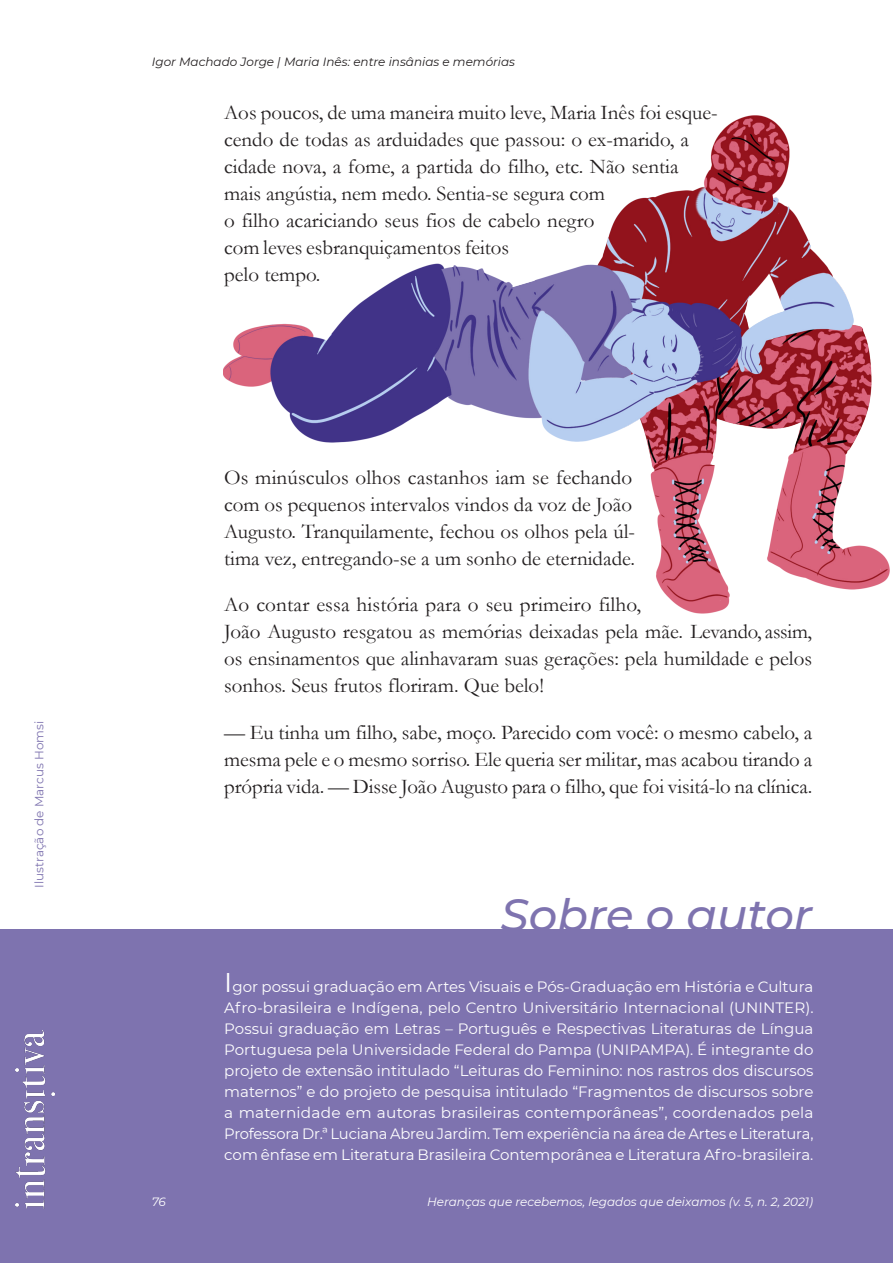
<style>
.page{position:relative;width:893px;height:1263px;background:#fff}
.page>*{position:absolute;margin:0;border:0;box-sizing:border-box;transform-origin:0 0}
.t1{font:italic 500 45px "Montserrat";color:#7e73af}
.t2{font:21px/27px "Garamond";color:#231f20}
.t3{font:15px/21px "Montserrat";color:#fff;text-align:justify}
.t4{font:italic 12px "Montserrat";color:#fff}
.t5{font:italic 12px "Montserrat";color:#231f20}
.t6{font:12px "Montserrat";color:#7e73af}
.s1{font-size:27px}
</style>
<div class="page">
<div style="left:0;top:929px;width:893px;height:334px;background:#7e73af"></div>
<img style="left:16px;top:1030px;width:38px;height:179px">
<img style="left:223px;top:116px;width:666px;height:498px">
<p class="t6" style="left:31px;top:888px;width:168px;rotate:-90deg">Ilustração de Marcus Homsi</p>
<p class="t5" style="left:152px;top:53px;width:365px">Igor Machado Jorge | Maria Inês: entre insânias e memórias</p>
<p class="t2" style="left:224px;top:98px;width:495px">Aos poucos, de uma maneira muito leve, Maria Inês foi esque&shy;cendo de todas as arduidades que passou: o ex-marido, a cidade nova, a fome, a partida do filho, etc. Não sentia mais angústia, nem medo. Sentia-se segura com<br>o filho acariciando seus fios de cabelo negro<br>com leves esbranquiçamentos feitos<br>pelo tempo.</p>
<p class="t2" style="left:224px;top:463px;width:413px">Os minúsculos olhos castanhos iam se fechando com os pequenos intervalos vindos da voz de João Augusto. Tranquilamente, fechou os olhos pela úl&shy;tima vez, entregando-se a um sonho de eternidade.</p>
<p class="t2" style="left:224px;top:591px;width:589px">Ao contar essa história para o seu primeiro filho,<br>João Augusto resgatou as memórias deixadas pela mãe. Levando, assim, os ensinamentos que alinhavaram suas gerações: pela humildade e pelos sonhos. Seus frutos floriram. Que belo!</p>
<p class="t2" style="left:224px;top:718px;width:590px;text-align:justify">— Eu tinha um filho, sabe, moço. Parecido com você: o mesmo cabelo, a mesma pele e o mesmo sorriso. Ele queria ser militar, mas acabou tirando a própria vida. — Disse João Augusto para o filho, que foi visitá-lo na clínica.</p>
<h1 class="t1" style="left:501px;top:884px;width:313px">Sobre o autor</h1>
<p class="t3" style="left:224px;top:976px;width:591px"><span class="s1">I</span>gor possui graduação em Artes Visuais e Pós-Graduação em História e Cultura Afro-brasileira e Indígena, pelo Centro Universitário Internacional (UNINTER).<br>Possui graduação em Letras – Português e Respectivas Literaturas de Língua Portuguesa pela Universidade Federal do Pampa (UNIPAMPA). É integrante do projeto de extensão intitulado “Leituras do Feminino: nos rastros dos discursos maternos” e do projeto de pesquisa intitulado “Fragmentos de discursos sobre a maternidade em autoras brasileiras contemporâneas”, coordenados pela Professora Dr.ª Luciana Abreu Jardim. Tem experiência na área de Artes e Literatura, com ênfase em Literatura Brasileira Contemporânea e Literatura Afro-brasileira.</p>
<p class="t4" style="left:152px;top:1193px;width:16px">76</p>
<p class="t4" style="left:427px;top:1193px;width:388px">Heranças que recebemos, legados que deixamos (v. 5, n. 2, 2021)</p>
</div>
